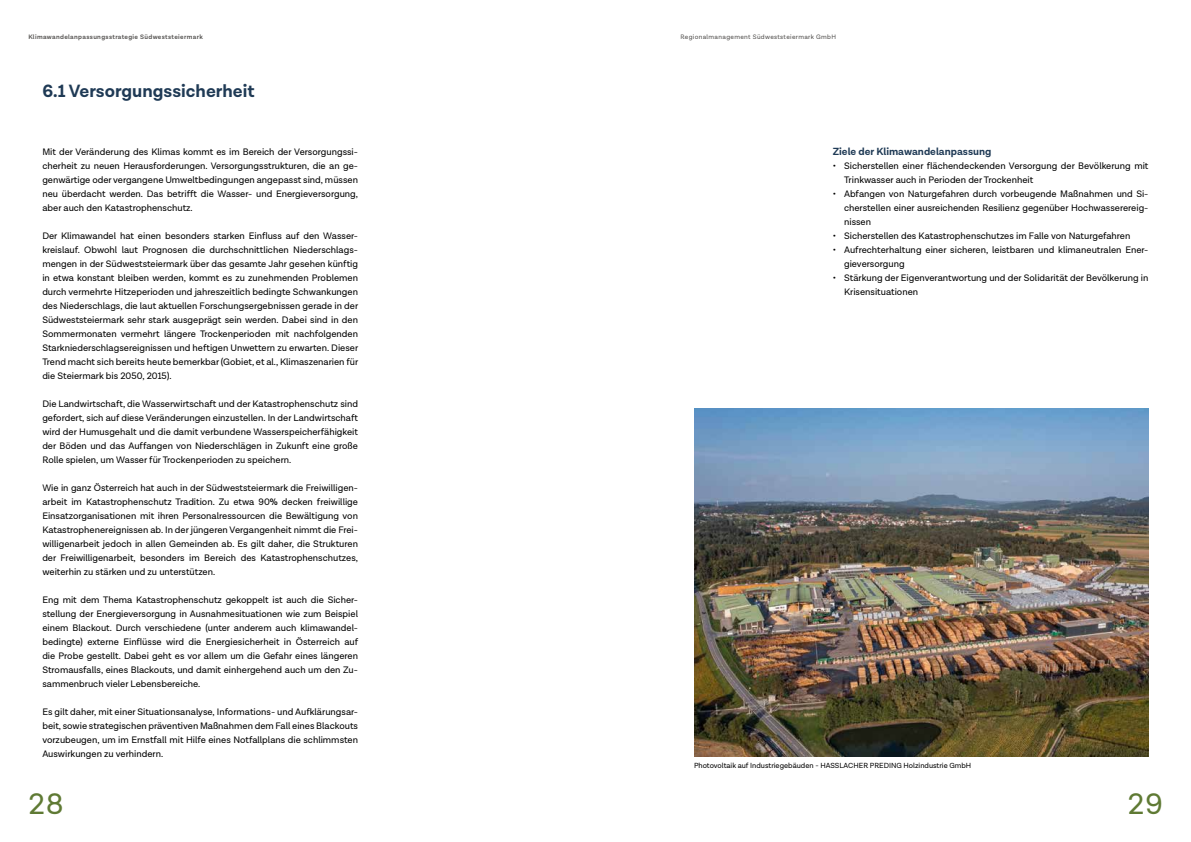
<style>
.page{position:relative;width:1191px;height:842px;background:#fff}
.page>*{position:absolute;margin:0;border:0;box-sizing:border-box;transform-origin:0 0}
.t1{font:30px "Lota Grotesque";color:#5f7a34}
.t2{font:700 18px "Lota Grotesque";color:#1f3a55}
.t3{font:700 10.5px "Lota Grotesque";color:#1f3a55}
.t4{font:9.5px/14px "Lota Grotesque";color:#000;text-align:justify}
.t5{font:7.5px "Lota Grotesque";color:#000}
.t6{font:600 6.5px "Lota Grotesque";letter-spacing:.05em;color:#52504e}
.t7{font:6.5px "Lota Grotesque";letter-spacing:.05em;color:#52504e}
</style>
<div class="page">
<img style="left:694px;top:408px;width:454px;height:349px">
<p class="t6" style="left:28px;top:33px;width:176px">Klimawandelanpassungsstrategie Südweststeiermark</p>
<p class="t7" style="left:680px;top:33px;width:157px">Regionalmanagement Südweststeiermark GmbH</p>
<h2 class="t2" style="left:43px;top:81px;width:213px">6.1 Versorgungssicherheit</h2>
<p class="t4" style="left:42px;top:145px;width:317px">Mit der Veränderung des Klimas kommt es im Bereich der Versorgungssi&shy;cherheit zu neuen Herausforderungen. Versorgungsstrukturen, die an ge&shy;genwärtige oder vergangene Umweltbedingungen angepasst sind, müssen neu überdacht werden. Das betrifft die Wasser- und Energieversorgung, aber auch den Katastrophenschutz.</p>
<p class="t4" style="left:42px;top:229px;width:317px">Der Klimawandel hat einen besonders starken Einfluss auf den Wasser&shy;kreislauf. Obwohl laut Prognosen die durchschnittlichen Niederschlags&shy;mengen in der Südweststeiermark über das gesamte Jahr gesehen künftig in etwa konstant bleiben werden, kommt es zu zunehmenden Problemen durch vermehrte Hitzeperioden und jahreszeitlich bedingte Schwankungen des Niederschlags, die laut aktuellen Forschungsergebnissen gerade in der Südweststeiermark sehr stark ausgeprägt sein werden. Dabei sind in den Sommermonaten vermehrt längere Trockenperioden mit nachfolgenden Starkniederschlagsereignissen und heftigen Unwettern zu erwarten. Dieser Trend macht sich bereits heute bemerkbar (Gobiet, et al., Klimaszenarien für die Steiermark bis 2050, 2015).</p>
<p class="t4" style="left:42px;top:397px;width:317px">Die Landwirtschaft, die Wasserwirtschaft und der Katastrophenschutz sind gefordert, sich auf diese Veränderungen einzustellen. In der Landwirtschaft wird der Humusgehalt und die damit verbundene Wasserspeicherfähigkeit der Böden und das Auffangen von Niederschlägen in Zukunft eine große Rolle spielen, um Wasser für Trockenperioden zu speichern.</p>
<p class="t4" style="left:42px;top:481px;width:317px">Wie in ganz Österreich hat auch in der Südweststeiermark die Freiwilligen&shy;arbeit im Katastrophenschutz Tradition. Zu etwa 90% decken freiwillige Einsatzorganisationen mit ihren Personalressourcen die Bewältigung von Katastrophenereignissen ab. In der jüngeren Vergangenheit nimmt die Frei&shy;willigenarbeit jedoch in allen Gemeinden ab. Es gilt daher, die Strukturen der Freiwilligenarbeit, besonders im Bereich des Katastrophenschutzes, weiterhin zu stärken und zu unterstützen.</p>
<p class="t4" style="left:42px;top:593px;width:317px">Eng mit dem Thema Katastrophenschutz gekoppelt ist auch die Sicher&shy;stellung der Energieversorgung in Ausnahmesituationen wie zum Beispiel einem Blackout. Durch verschiedene (unter anderem auch klimawandel&shy;bedingte) externe Einflüsse wird die Energiesicherheit in Österreich auf die Probe gestellt. Dabei geht es vor allem um die Gefahr eines längeren Stromausfalls, eines Blackouts, und damit einhergehend auch um den Zu&shy;sammenbruch vieler Lebensbereiche.</p>
<p class="t4" style="left:42px;top:705px;width:317px">Es gilt daher, mit einer Situationsanalyse, Informations- und Aufklärungsar&shy;beit, sowie strategischen präventiven Maßnahmen dem Fall eines Blackouts vorzubeugen, um im Ernstfall mit Hilfe eines Notfallplans die schlimmsten Auswirkungen zu verhindern.</p>
<p class="t3" style="left:832px;top:145px;width:160px">Ziele der Klimawandelanpassung</p>
<p class="t4" style="left:844px;top:159px;width:306px;text-indent:-11px">• Sicherstellen einer flächendeckenden Versorgung der Bevölkerung mit<br>Trinkwasser auch in Perioden der Trockenheit</p>
<p class="t4" style="left:844px;top:187px;width:306px;text-indent:-11px">• Abfangen von Naturgefahren durch vorbeugende Maßnahmen und Si&shy;cherstellen einer ausreichenden Resilienz gegenüber Hochwasserereig&shy;nissen</p>
<p class="t4" style="left:832px;top:229px;width:299px">• Sicherstellen des Katastrophenschutzes im Falle von Naturgefahren</p>
<p class="t4" style="left:844px;top:243px;width:306px;text-indent:-11px">• Aufrechterhaltung einer sicheren, leistbaren und klimaneutralen Ener&shy;gieversorgung</p>
<p class="t4" style="left:844px;top:271px;width:306px;text-indent:-11px">• Stärkung der Eigenverantwortung und der Solidarität der Bevölkerung in<br>Krisensituationen</p>
<p class="t5" style="left:694px;top:761px;width:279px">Photovoltaik auf Industriegebäuden - HASSLACHER PREDING Holzindustrie GmbH</p>
<h1 class="t1" style="left:28px;top:787px;width:37px">28</h1>
<h1 class="t1" style="left:1127px;top:787px;width:37px">29</h1>
</div>
